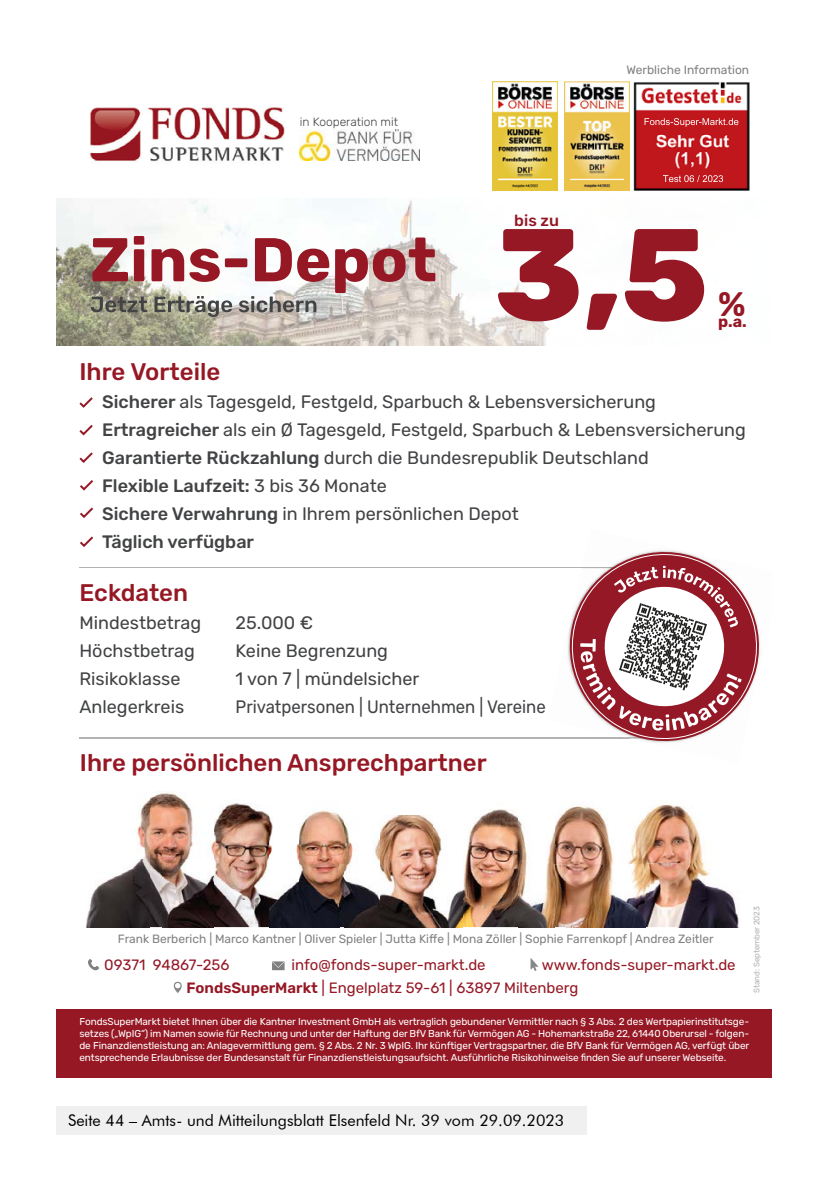
<style>
.page{position:relative;width:840px;height:1191px;background:#fff}
.page>*{position:absolute;margin:0;border:0;box-sizing:border-box;transform-origin:0 0}
.t1{font:800 130px "Rubik";color:#951824}
.t2{font:500 24px "Rubik";color:#951824}
.t3{font:18px/28px "Rubik";color:#424345}
.t4{font:18px "Rubik";color:#424345;scale:.93 1}
.t5{font:16px "Futura BT";color:#000}
.t6{font:700 16px "Rubik";color:#951824}
.t7{font:500 16px "Rubik";color:#941725}
.t8{font:15px "Rubik";color:#951824}
.t9{font:15px "Rubik";color:#941725}
.t10{font:12px "Rubik";color:#818081}
.t11{font:300 12px "Rubik";color:#424345}
.t12{font:10px/12px "Rubik";letter-spacing:-.01em;color:#fff;text-align:justify}
.t13{font:8px "Rubik";letter-spacing:-.01em;color:#b2b2b2}
.s1{font-weight:500}
.s2{font-weight:600}
</style>
<div class="page">
<img style="left:645px;top:804px;width:94px;height:123px">
<img style="left:554px;top:805px;width:91px;height:122px">
<img style="left:86px;top:791px;width:184px;height:136px">
<img style="left:163px;top:859px;width:50px;height:68px">
<img style="left:270px;top:810px;width:74px;height:117px">
<div style="left:57px;top:1009px;width:714px;height:68px;background:#951824"></div>
<svg style="left:79px;top:397px;width:14px;height:11px"></svg>
<svg style="left:79px;top:425px;width:14px;height:11px"></svg>
<hr style="left:79px;top:567px;width:588px;height:1px;background:#b2b2b2">
<img style="left:633px;top:82px;width:115px;height:109px">
<img style="left:492px;top:81px;width:65px;height:110px">
<img style="left:564px;top:81px;width:64px;height:110px">
<svg style="left:88px;top:959px;width:11px;height:11px"></svg>
<svg style="left:272px;top:961px;width:12px;height:9px"></svg>
<svg style="left:530px;top:958px;width:8px;height:13px"></svg>
<img style="left:91px;top:108px;width:194px;height:54px">
<img style="left:462px;top:809px;width:92px;height:118px">
<img style="left:344px;top:815px;width:118px;height:112px">
<svg style="left:79px;top:452px;width:14px;height:11px"></svg>
<svg style="left:174px;top:981px;width:7px;height:12px"></svg>
<svg style="left:175px;top:983px;width:5px;height:5px"></svg>
<svg style="left:80px;top:480px;width:13px;height:11px"></svg>
<svg style="left:80px;top:507px;width:13px;height:11px"></svg>
<img style="left:57px;top:198px;width:493px;height:148px">
<svg style="left:91px;top:236px;width:344px;height:81px"></svg>
<img style="left:300px;top:130px;width:119px;height:30px">
<hr style="left:79px;top:737px;width:588px;height:1px;background:#b2b2b2">
<svg style="left:80px;top:536px;width:13px;height:11px"></svg>
<svg style="left:563px;top:550px;width:197px;height:193px"></svg>
<svg style="left:580px;top:566px;width:161px;height:164px"></svg>
<div style="left:57px;top:1106px;width:529px;height:28px;background:#f0f0f0"></div>
<p class="t11" style="left:300px;top:115px;width:100px">in Kooperation mit</p>
<h3 class="t7" style="left:514px;top:211px;width:46px">bis zu</h3>
<p class="t10" style="left:626px;top:63px;width:124px">Werbliche Information</p>
<h1 class="t1" style="left:494px;top:198px;width:215px">3,5</h1>
<h3 class="t6" style="left:717px;top:312px;width:30px"><sup>%</sup>p.a.</h3>
<h2 class="t2" style="left:79px;top:358px;width:142px">Ihre Vorteile</h2>
<p class="t3" style="left:102px;top:388px;width:645px"><span class="s1">Sicherer</span> als Tagesgeld, Festgeld, Sparbuch &amp; Lebensversicherung <span class="s1">Ertragreicher</span> als ein Ø Tagesgeld, Festgeld, Sparbuch &amp; Lebensversicherung <span class="s1">Garantierte Rückzahlung</span> durch die Bundesrepublik Deutschland<br><span class="s1">Flexible Laufzeit:</span> 3 bis 36 Monate<br><span class="s1">Sichere Verwahrung</span> in Ihrem persönlichen Depot<br><span class="s1">Täglich verfügbar</span></p>
<h2 class="t2" style="left:79px;top:579px;width:110px">Eckdaten</h2>
<h3 class="t3" style="left:79px;top:609px;width:123px">Mindestbetrag</h3>
<h3 class="t3" style="left:235px;top:609px;width:79px">25.000 €</h3>
<h3 class="t3" style="left:79px;top:637px;width:117px">Höchstbetrag</h3>
<h3 class="t3" style="left:235px;top:637px;width:154px">Keine Begrenzung</h3>
<h3 class="t3" style="left:79px;top:665px;width:102px">Risikoklasse</h3>
<h3 class="t3" style="left:235px;top:665px;width:185px">1 von 7 | mündelsicher</h3>
<h3 class="t3" style="left:79px;top:693px;width:106px">Anlegerkreis</h3>
<h3 class="t4" style="left:235px;top:697px;width:335px">Privatpersonen | Unternehmen | Vereine</h3>
<h2 class="t2" style="left:80px;top:749px;width:408px">Ihre persönlichen Ansprechpartner</h2>
<p class="t10" style="left:118px;top:931px;width:597px">Frank Berberich | Marco Kantner | Oliver Spieler | Jutta Kiffe | Mona Zöller | Sophie Farrenkopf | Andrea Zeitler</p>
<h3 class="t8" style="left:186px;top:979px;width:393px"><span class="s2">FondsSuperMarkt</span> | Engelplatz 59-61 | 63897 Miltenberg</h3>
<h3 class="t8" style="left:291px;top:956px;width:195px">info@fonds-super-markt.de</h3>
<h3 class="t8" style="left:541px;top:956px;width:195px">www.fonds-super-markt.de</h3>
<h3 class="t9" style="left:104px;top:956px;width:126px">09371 94867-256</h3>
<p class="t13" style="left:751px;top:993px;width:88px;rotate:-90deg">Stand: September 2023</p>
<p class="t12" style="left:79px;top:1015px;width:671px">FondsSuperMarkt bietet Ihnen über die Kantner Investment GmbH als vertraglich gebundener Vermittler nach § 3 Abs. 2 des Wertpapierinstitutsge&shy;setzes („WpIG“) im Namen sowie für Rechnung und unter der Haftung der BfV Bank für Vermögen AG - Hohemarkstraße 22, 61440 Oberursel - folgen&shy;de Finanzdienstleistung an: Anlagevermittlung gem. § 2 Abs. 2 Nr. 3 WpIG. Ihr künftiger Vertragspartner, die BfV Bank für Vermögen AG, verfügt über entsprechende Erlaubnisse der Bundesanstalt für Finanzdienstleistungsaufsicht. Ausführliche Risikohinweise finden Sie auf unserer Webseite.</p>
<h3 class="t5" style="left:68px;top:1110px;width:497px">Seite 44 – Amts- und Mitteilungsblatt Elsenfeld Nr. 39 vom 29.09.2023</h3>
</div>
